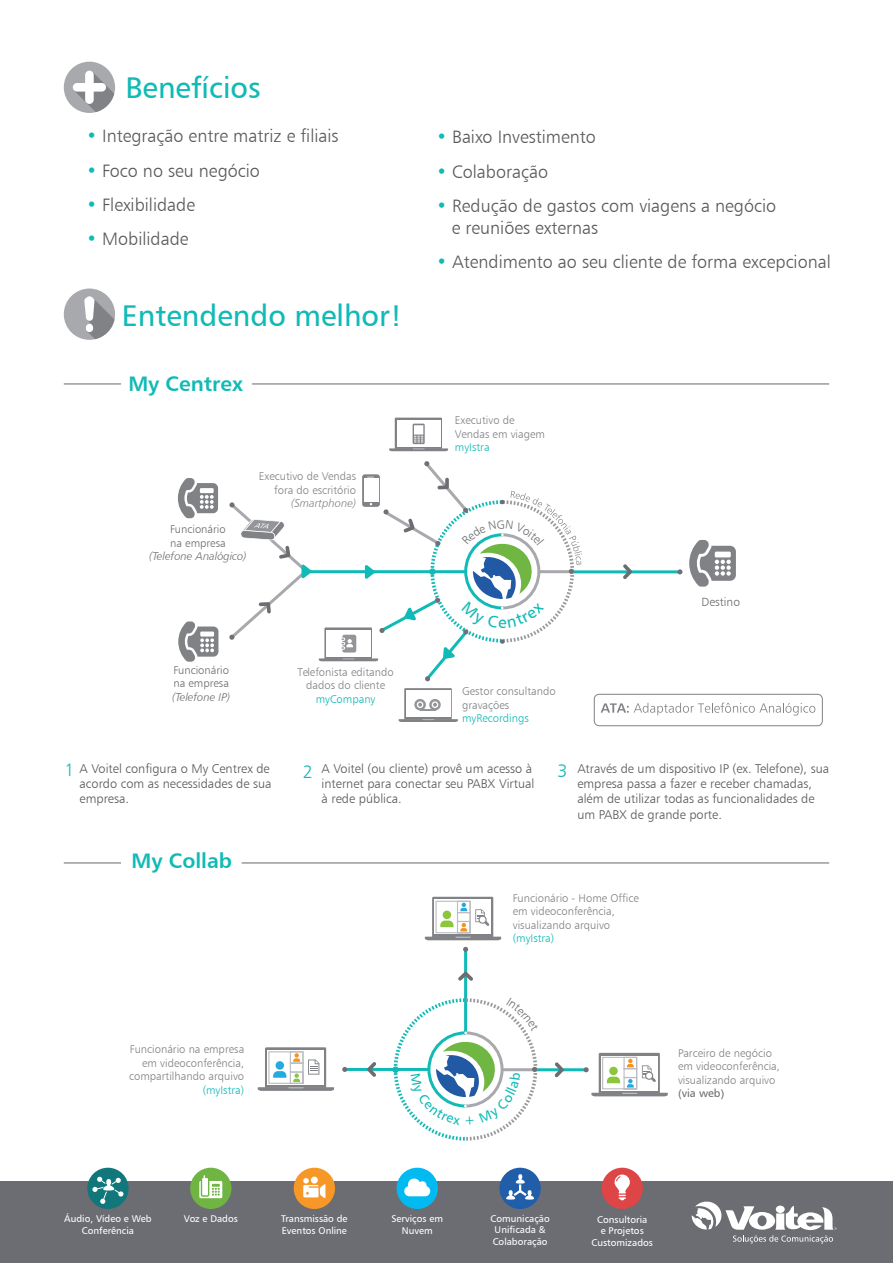
<style>
.page{position:relative;width:893px;height:1263px;background:#fff}
.page>*{position:absolute;margin:0;border:0;box-sizing:border-box;transform-origin:0 0}
.t1{font:30px "Humanist 777 BT Roman B";color:#10bab6}
.t2{font:21px "Humanist 777 BT Bold B";color:#10bab5}
.t3{font:18px/21.6px "Humanist 777 BT Light B";color:#57585a}
.t4{font:18px "Humanist 777 BT Light B";color:#10bab6}
.t5{font:12.75px/15.3px "Humanist 777 BT Light B";color:#57585a}
.t6{font:12px "Humanist 777 BT Light B";color:#6c6d70}
.t7{font:11.25px/13.5px "Humanist 777 BT Light B";color:#808285}
.t8{font:11.25px "Humanist 777 BT Light B";color:#10bab6}
.t9{font:11.25px/13.5px "Humanist 777 BT Light B";color:#6c6d70}
.t10{font:11.25px "Humanist 777 BT Light Italic B";color:#6c6d70}
.t11{font:11.25px "Humanist 777 BT Light Italic B";color:#808285}
.t12{font:11.25px "Humanist 777 BT Roman B";color:#6c6d70}
.t13{font:9.75px/11.2px "Humanist 777 BT Roman B";color:#fff;text-align:center}
.s1{color:#10bab6}
</style>
<div class="page">
<div style="left:64px;top:289px;width:51px;height:51px;background:#a8a9ad;border-radius:50%"></div>
<svg style="left:84px;top:296px;width:31px;height:43px"></svg>
<hr style="left:64px;top:383px;width:765px;height:2px;background:#999a9e">
<hr style="left:64px;top:862px;width:765px;height:2px;background:#999a9e">
<div style="left:0;top:1181px;width:893px;height:82px;background:#6b6d73"></div>
<div style="left:602px;top:1168px;width:41px;height:41px;background:#dd4546;border-radius:50%"></div>
<svg style="left:615px;top:1174px;width:15px;height:26px"></svg>
<div style="left:87px;top:1168px;width:42px;height:41px;background:#11777b;border-radius:50%"></div>
<svg style="left:92px;top:1177px;width:31px;height:27px"></svg>
<div style="left:294px;top:1168px;width:41px;height:41px;background:#f79727;border-radius:50%"></div>
<svg style="left:303px;top:1176px;width:22px;height:22px"></svg>
<div style="left:397px;top:1168px;width:41px;height:41px;background:#00baf1;border-radius:50%"></div>
<svg style="left:404px;top:1178px;width:26px;height:18px"></svg>
<div style="left:190px;top:1168px;width:41px;height:41px;background:#70b543;border-radius:50%"></div>
<svg style="left:199px;top:1175px;width:23px;height:23px"></svg>
<div style="left:499px;top:1168px;width:42px;height:41px;background:#215eaa;border-radius:50%"></div>
<svg style="left:506px;top:1174px;width:28px;height:25px"></svg>
<svg style="left:691px;top:1201px;width:145px;height:42px"></svg>
<svg style="left:601px;top:703px;width:214px;height:12px"></svg>
<div style="left:594px;top:694px;width:229px;height:32px;border:1px solid #808285;border-radius:5px"></div>
<div style="left:64px;top:62px;width:51px;height:51px;background:#a8a9ad;border-radius:50%"></div>
<svg style="left:73px;top:71px;width:41px;height:41px"></svg>
<hr style="left:572px;top:570px;width:108px;height:3px;background:#10bab6">
<hr style="left:304px;top:570px;width:162px;height:3px;background:#10bab6">
<svg style="left:623px;top:564px;width:9px;height:15px"></svg>
<svg style="left:677px;top:569px;width:5px;height:5px"></svg>
<svg style="left:229px;top:502px;width:83px;height:138px"></svg>
<svg style="left:178px;top:621px;width:40px;height:41px"></svg>
<svg style="left:689px;top:540px;width:47px;height:47px"></svg>
<svg style="left:178px;top:478px;width:40px;height:40px"></svg>
<svg style="left:389px;top:418px;width:59px;height:33px"></svg>
<div style="left:121px;top:367px;width:131px;height:34px;background:#fff;border-radius:10px"></div>
<div style="left:121px;top:844px;width:121px;height:34px;background:#fff;border-radius:10px"></div>
<hr style="left:464px;top:950px;width:3px;height:84px;background:#10bab6">
<svg style="left:463px;top:947px;width:5px;height:5px"></svg>
<svg style="left:458px;top:971px;width:15px;height:10px"></svg>
<hr style="left:535px;top:1068px;width:50px;height:3px;background:#10bab6">
<svg style="left:555px;top:1062px;width:9px;height:15px"></svg>
<hr style="left:346px;top:1068px;width:84px;height:3px;background:#10bab6">
<svg style="left:342px;top:1067px;width:5px;height:5px"></svg>
<svg style="left:367px;top:1062px;width:9px;height:15px"></svg>
<svg style="left:258px;top:1047px;width:76px;height:44px"></svg>
<svg style="left:425px;top:897px;width:76px;height:43px"></svg>
<svg style="left:479px;top:916px;width:7px;height:7px"></svg>
<div style="left:478px;top:915px;width:9px;height:9px;border:1px solid #808285;border-radius:50%"></div>
<svg style="left:584px;top:1053px;width:84px;height:43px"></svg>
<div style="left:646px;top:1072px;width:7px;height:7px;background:#fff;border-radius:50%"></div>
<div style="left:645px;top:1072px;width:8px;height:8px;border:1px solid #808285;border-radius:50%"></div>
<svg style="left:319px;top:461px;width:263px;height:261px"></svg>
<svg style="left:392px;top:996px;width:147px;height:145px"></svg>
<h1 class="t1" style="left:125px;top:69px;width:137px">Benefícios</h1>
<h3 class="t3" style="left:87px;top:125px;width:254px"><span class="s1">•</span> Integração entre matriz e filiais</h3>
<h3 class="t3" style="left:87px;top:159px;width:175px"><span class="s1">•</span> Foco no seu negócio</h3>
<h3 class="t3" style="left:87px;top:194px;width:110px"><span class="s1">•</span> Flexibilidade</h3>
<h3 class="t3" style="left:87px;top:228px;width:104px"><span class="s1">•</span> Mobilidade</h3>
<h1 class="t1" style="left:122px;top:297px;width:282px">Entendendo melhor!</h1>
<h2 class="t2" style="left:128px;top:370px;width:116px"><span class="s1">My</span> Centrex</h2>
<p class="t9" style="left:170px;top:522px;width:57px">Funcionário na empresa</p>
<p class="t10" style="left:149px;top:549px;width:99px">(Telefone Analógico)</p>
<p class="t7" style="left:259px;top:469px;width:99px;text-align:right">Executivo de Vendas fora do escritório</p>
<p class="t11" style="left:291px;top:496px;width:66px">(Smartphone)</p>
<h3 class="t3" style="left:437px;top:126px;width:161px"><span class="s1">•</span> Baixo Investimento</h3>
<h3 class="t3" style="left:437px;top:160px;width:113px"><span class="s1">•</span> Colaboração</h3>
<h3 class="t3" style="left:452px;top:195px;width:326px;text-indent:-15px"><span class="s1">•</span> Redução de gastos com viagens a negócio e reuniões externas</h3>
<h3 class="t3" style="left:437px;top:251px;width:396px"><span class="s1">•</span> Atendimento ao seu cliente de forma excepcional</h3>
<p class="t7" style="left:455px;top:413px;width:92px">Executivo de<br>Vendas em viagem</p>
<p class="t8" style="left:455px;top:440px;width:36px">myIstra</p>
<p class="t6" style="left:701px;top:594px;width:40px">Destino</p>
<p class="t9" style="left:173px;top:663px;width:57px">Funcionário na empresa</p>
<p class="t10" style="left:172px;top:690px;width:59px">(Telefone IP)</p>
<p class="t7" style="left:297px;top:665px;width:98px;text-align:center">Telefonista editando dados do cliente</p>
<p class="t8" style="left:316px;top:692px;width:61px">myCompany</p>
<p class="t7" style="left:462px;top:684px;width:95px">Gestor consultando gravações</p>
<p class="t8" style="left:462px;top:711px;width:68px">myRecordings</p>
<p class="t5" style="left:80px;top:760px;width:194px">A Voitel configura o My Centrex de acordo com as necessidades de sua empresa.</p>
<p class="t5" style="left:322px;top:760px;width:214px">A Voitel (ou cliente) provê um acesso à internet para conectar seu PABX Virtual à rede pública.</p>
<p class="t5" style="left:577px;top:760px;width:253px">Através de um dispositivo IP (ex. Telefone), sua empresa passa a fazer e receber chamadas, além de utilizar todas as funcionalidades de um PABX de grande porte.</p>
<h3 class="t4" style="left:64px;top:759px;width:12px">1</h3>
<h3 class="t4" style="left:303px;top:761px;width:12px">2</h3>
<h3 class="t4" style="left:558px;top:760px;width:12px">3</h3>
<h2 class="t2" style="left:132px;top:847px;width:102px"><span class="s1">My</span> Collab</h2>
<p class="t7" style="left:129px;top:1042px;width:117px;text-align:right">Funcionário na empresa em videoconferência, compartilhando arquivo</p>
<p class="t8" style="left:203px;top:1083px;width:43px">(myIstra)</p>
<p class="t7" style="left:513px;top:891px;width:127px">Funcionário - Home Office em videoconferência, visualizando arquivo</p>
<p class="t8" style="left:513px;top:931px;width:43px">(myIstra)</p>
<p class="t7" style="left:678px;top:1046px;width:104px">Parceiro de negócio em videoconferência, visualizando arquivo</p>
<p class="t12" style="left:678px;top:1086px;width:48px">(via web)</p>
<p class="t13" style="left:64px;top:1212px;width:89px;line-height:11.7px">Áudio, Vídeo e Web<br>Conferência</p>
<p class="t13" style="left:281px;top:1212px;width:68px;line-height:11.7px;text-align:left">Transmissão de<br>Eventos Online</p>
<p class="t13" style="left:391px;top:1212px;width:53px;line-height:11.7px">Serviços em<br>Nuvem</p>
<p class="t13" style="left:184px;top:1213px;width:56px">Voz e Dados</p>
<p class="t13" style="left:490px;top:1213px;width:61px;text-align:left">Comunicação<br>Unificada &amp;<br>Colaboração</p>
<p class="t13" style="left:591px;top:1214px;width:63px">Consultoria<br>e Projetos<br>Customizados</p>
</div>
